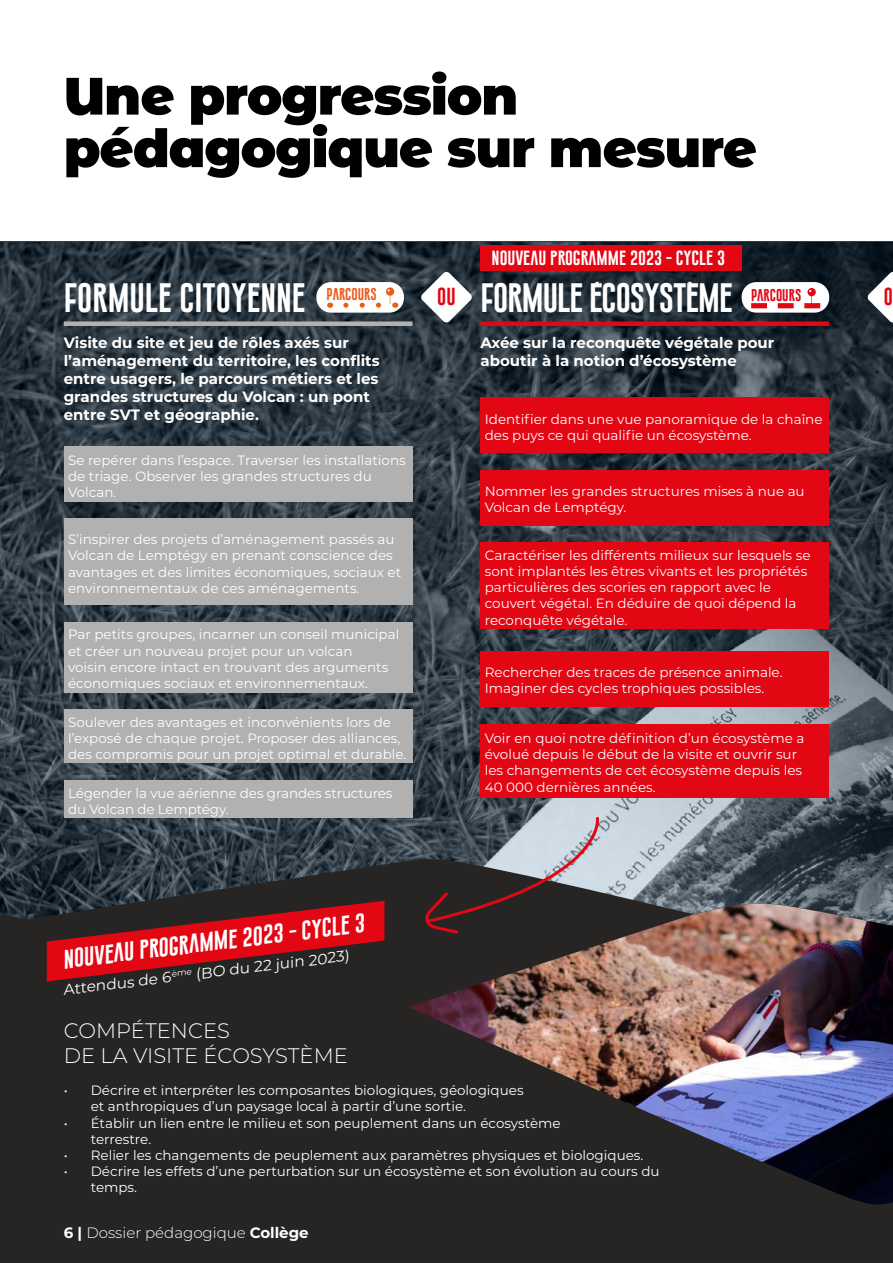
<style>
.page{position:relative;width:893px;height:1263px;background:#fff}
.page>*{position:absolute;margin:0;border:0;box-sizing:border-box;transform-origin:0 0}
.t1{font:900 52.5px/52.5px "Montserrat Alternates";letter-spacing:-.02em;color:#000}
.t2{font:30px "Gobold Extra 1";letter-spacing:-.03em;color:#fff}
.t3{font:30px "Gobold Extra 1";color:#fff}
.t4{font:300 21px/25.2px "Montserrat";color:#fff}
.t5{font:19.5px "Gobold Extra 1";color:#fff}
.t6{font:18px "Gobold Extra 1";color:#e30613}
.t7{font:700 15px/18px "Montserrat";color:#fff}
.t8{font:15px "Montserrat";color:#fff}
.t9{font:15px "Gobold Extra 1";color:#fff}
.t10{font:300 15px "Montserrat";color:#fff}
.t11{font:13.5px/16.2px "Montserrat";color:#fff}
.t12{font:12.45px "Gobold Extra 1";color:#eb5b1b}
.t13{font:12.45px "Gobold Extra 1";color:#e30613}
.s1{font-weight:700}
</style>
<div class="page">
<img style="left:0;top:243px;width:893px;height:614px">
<div style="left:64px;top:519px;width:348px;height:86px;background:#b2b1b1"></div>
<div style="left:64px;top:709px;width:348px;height:54px;background:#b2b1b1"></div>
<div style="left:64px;top:780px;width:348px;height:38px;background:#b2b1b1"></div>
<div style="left:64px;top:622px;width:348px;height:70px;background:#b2b1b1"></div>
<div style="left:64px;top:447px;width:348px;height:55px;background:#b2b1b1"></div>
<div style="left:480px;top:398px;width:349px;height:55px;background:#e30613"></div>
<div style="left:480px;top:470px;width:349px;height:55px;background:#e30613"></div>
<div style="left:480px;top:542px;width:349px;height:87px;background:#e30613"></div>
<div style="left:480px;top:651px;width:349px;height:55px;background:#e30613"></div>
<div style="left:480px;top:724px;width:349px;height:73px;background:#e30613"></div>
<div style="left:64px;top:321px;width:348px;height:5px;background:#b2b1b1"></div>
<div style="left:480px;top:321px;width:349px;height:5px;background:#e30613"></div>
<svg style="left:0;top:857px;width:893px;height:406px;background:#2a2b2a"></svg>
<div style="left:742px;top:282px;width:87px;height:31px;background:#fff;border-radius:15px"></div>
<svg style="left:751px;top:288px;width:69px;height:20px"></svg>
<div style="left:316px;top:282px;width:88px;height:31px;background:#fff;border-radius:15px"></div>
<svg style="left:346px;top:287px;width:50px;height:21px"></svg>
<svg style="left:408px;top:899px;width:485px;height:313px;background:#323535"></svg>
<img style="left:408px;top:903px;width:485px;height:303px">
<svg style="left:421px;top:271px;width:51px;height:52px"></svg>
<svg style="left:867px;top:271px;width:26px;height:52px"></svg>
<svg style="left:47px;top:901px;width:337px;height:80px;background:#84151b"></svg>
<svg style="left:420px;top:815px;width:186px;height:121px;background:#605d61"></svg>
<div style="left:480px;top:245px;width:262px;height:26px;background:#e30613"></div>
<h1 class="t1" style="left:64px;top:72px;width:695px">Une progression pédagogique sur mesure</h1>
<p class="t9" style="left:492px;top:251px;width:235px">NOUVEAU PROGRAMME 2023 - CYCLE 3</p>
<h2 class="t2" style="left:480px;top:284px;width:254px">FORMULE ÉCOSYSTÈME</h2>
<p class="t7" style="left:480px;top:333px;width:295px">Axée sur la reconquête végétale pour aboutir à la notion d’écosystème</p>
<h2 class="t3" style="left:64px;top:284px;width:244px">FORMULE CITOYENNE</h2>
<p class="t7" style="left:64px;top:333px;width:317px">Visite du site et jeu de rôles axés sur l’aménagement du territoire, les conflits entre usagers, le parcours métiers et les grandes structures du Volcan : un pont entre SVT et géographie.</p>
<p class="t12" style="left:327px;top:288px;width:52px">PARCOURS</p>
<h3 class="t6" style="left:437px;top:289px;width:20px">OU</h3>
<h3 class="t6" style="left:884px;top:289px;width:11px">O</h3>
<p class="t13" style="left:751px;top:289px;width:52px">PARCOURS</p>
<p class="t11" style="left:485px;top:411px;width:339px">Identifier dans une vue panoramique de la chaîne des puys ce qui qualifie un écosystème.</p>
<p class="t11" style="left:68px;top:452px;width:339px">Se repérer dans l’espace. Traverser les installations de triage. Observer les grandes structures du<br>Volcan.</p>
<p class="t11" style="left:68px;top:532px;width:335px">S’inspirer des projets d’aménagement passés au Volcan de Lemptégy en prenant conscience des avantages et des limites économiques, sociaux et environnementaux de ces aménagements.</p>
<p class="t11" style="left:68px;top:627px;width:333px">Par petits groupes, incarner un conseil municipal et créer un nouveau projet pour un volcan<br>voisin encore intact en trouvant des arguments économiques sociaux et environnementaux.</p>
<p class="t11" style="left:68px;top:714px;width:340px">Soulever des avantages et inconvénients lors de l’exposé de chaque projet. Proposer des alliances, des compromis pour un projet optimal et durable.</p>
<p class="t11" style="left:68px;top:785px;width:326px">Légender la vue aérienne des grandes structures du Volcan de Lemptégy.</p>
<h3 class="t5" style="left:62px;top:951px;width:305px;rotate:-7deg">NOUVEAU PROGRAMME 2023 - CYCLE 3</h3>
<p class="t8" style="left:62px;top:982px;width:290px;rotate:-7deg">Attendus de 6<sup>ème</sup> (BO du 22 juin 2023)</p>
<p class="t11" style="left:485px;top:484px;width:321px">Nommer les grandes structures mises à nue au<br>Volcan de Lemptégy.</p>
<p class="t11" style="left:485px;top:547px;width:327px">Caractériser les différents milieux sur lesquels se sont implantés les êtres vivants et les propriétés particulières des scories en rapport avec le couvert végétal. En déduire de quoi dépend la reconquête végétale.</p>
<p class="t11" style="left:485px;top:664px;width:299px">Rechercher des traces de présence animale.<br>Imaginer des cycles trophiques possibles.</p>
<p class="t11" style="left:485px;top:730px;width:321px">Voir en quoi notre définition d’un écosystème a évolué depuis le début de la visite et ouvrir sur les changements de cet écosystème depuis les 40 000 dernières années.</p>
<h3 class="t4" style="left:64px;top:1018px;width:286px">COMPÉTENCES<br>DE LA VISITE ÉCOSYSTÈME</h3>
<p class="t11" style="left:91px;top:1082px;width:434px;text-indent:-27px">• Décrire et interpréter les composantes biologiques, géologiques et anthropiques d’un paysage local à partir d’une sortie.</p>
<p class="t11" style="left:91px;top:1115px;width:471px;text-indent:-27px">• Établir un lien entre le milieu et son peuplement dans un écosystème terrestre.</p>
<p class="t11" style="left:64px;top:1147px;width:581px">• Relier les changements de peuplement aux paramètres physiques et biologiques.</p>
<p class="t11" style="left:91px;top:1163px;width:570px;text-indent:-27px">• Décrire les effets d’une perturbation sur un écosystème et son évolution au cours du temps.</p>
<p class="t10" style="left:64px;top:1225px;width:246px"><span class="s1">6 |</span> Dossier pédagogique <span class="s1">Collège</span></p>
</div>
